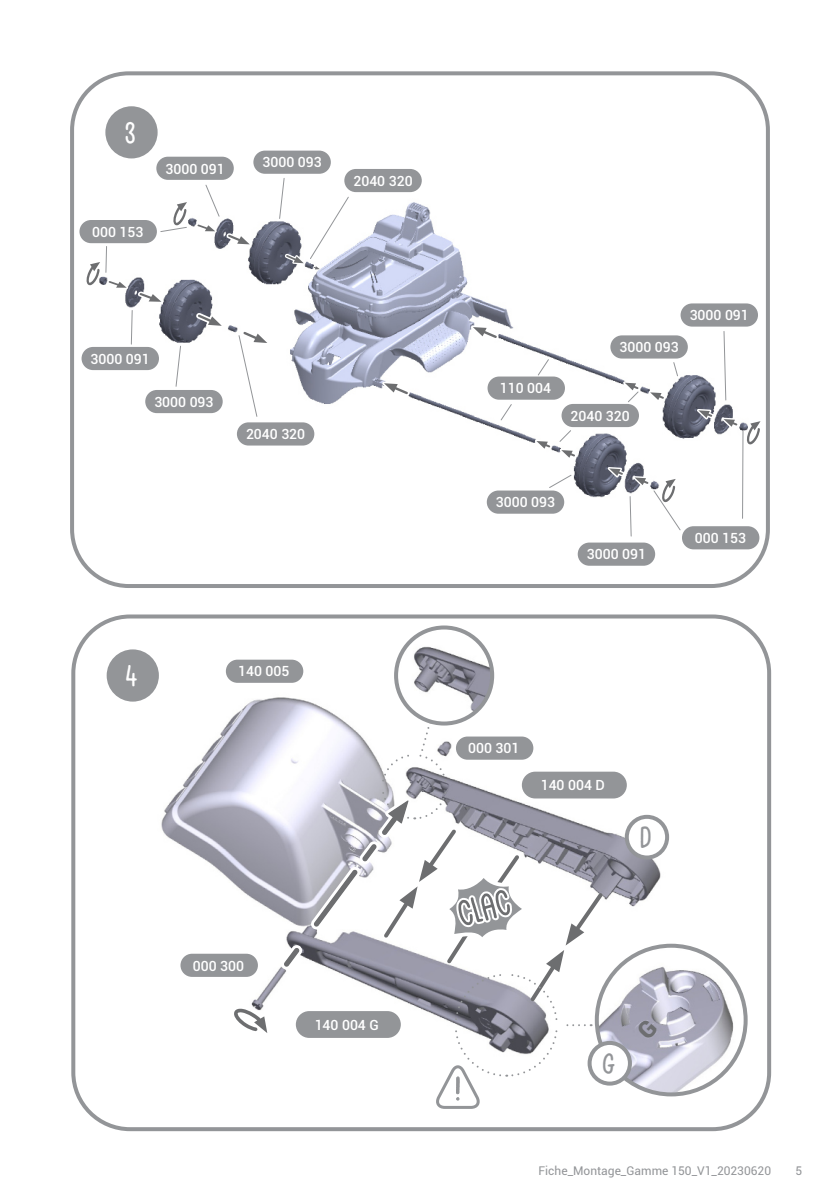
<style>
.page{position:relative;width:840px;height:1191px;background:#fff}
.page>*{position:absolute;margin:0;border:0;box-sizing:border-box;transform-origin:0 0}
.t1{font:28px "Direkteur";color:#fff}
.t2{font:28px "Direkteur";color:#939598}
.t3{font:500 14px "Roboto";color:#fff}
.t4{font:12px "Roboto";color:#939598}
</style>
<div class="page">
<img style="left:91px;top:181px;width:667px;height:330px">
<div style="left:70px;top:71px;width:699px;height:517px;border:4px solid #939598;border-radius:57px"></div>
<div style="left:487px;top:491px;width:76px;height:22px;background:#939598;border-radius:11px"></div>
<div style="left:682px;top:527px;width:76px;height:21px;background:#939598;border-radius:11px"></div>
<div style="left:80px;top:221px;width:76px;height:21px;background:#939598;border-radius:11px"></div>
<div style="left:611px;top:336px;width:75px;height:21px;background:#939598;border-radius:11px"></div>
<div style="left:681px;top:304px;width:75px;height:22px;background:#939598;border-radius:11px"></div>
<div style="left:157px;top:158px;width:76px;height:21px;background:#939598;border-radius:11px"></div>
<div style="left:82px;top:348px;width:76px;height:21px;background:#939598;border-radius:11px"></div>
<div style="left:562px;top:405px;width:75px;height:21px;background:#939598;border-radius:11px"></div>
<div style="left:345px;top:170px;width:75px;height:21px;background:#939598;border-radius:11px"></div>
<div style="left:238px;top:423px;width:75px;height:21px;background:#939598;border-radius:11px"></div>
<div style="left:578px;top:543px;width:76px;height:22px;background:#939598;border-radius:11px"></div>
<div style="left:488px;top:377px;width:75px;height:22px;background:#939598;border-radius:11px"></div>
<div style="left:254px;top:152px;width:76px;height:21px;background:#939598;border-radius:11px"></div>
<div style="left:146px;top:391px;width:76px;height:21px;background:#939598;border-radius:11px"></div>
<div style="left:486px;top:490px;width:78px;height:24px;border:2px solid #939598;border-radius:11px"></div>
<div style="left:681px;top:526px;width:78px;height:23px;border:2px solid #939598;border-radius:11px"></div>
<div style="left:79px;top:220px;width:78px;height:23px;border:2px solid #939598;border-radius:11px"></div>
<div style="left:610px;top:335px;width:77px;height:23px;border:2px solid #939598;border-radius:11px"></div>
<div style="left:680px;top:303px;width:77px;height:23px;border:2px solid #939598;border-radius:11px"></div>
<div style="left:156px;top:157px;width:78px;height:23px;border:2px solid #939598;border-radius:11px"></div>
<div style="left:81px;top:347px;width:78px;height:23px;border:2px solid #939598;border-radius:11px"></div>
<div style="left:561px;top:404px;width:77px;height:23px;border:2px solid #939598;border-radius:11px"></div>
<div style="left:344px;top:169px;width:77px;height:23px;border:2px solid #939598;border-radius:11px"></div>
<div style="left:237px;top:422px;width:77px;height:23px;border:2px solid #939598;border-radius:11px"></div>
<div style="left:577px;top:542px;width:77px;height:24px;border:2px solid #939598;border-radius:11px"></div>
<div style="left:487px;top:376px;width:77px;height:24px;border:2px solid #939598;border-radius:11px"></div>
<div style="left:253px;top:151px;width:77px;height:23px;border:2px solid #939598;border-radius:11px"></div>
<div style="left:145px;top:390px;width:77px;height:23px;border:2px solid #939598;border-radius:11px"></div>
<div style="left:103px;top:104px;width:56px;height:56px;background:#939598;border-radius:50%"></div>
<div style="left:101px;top:102px;width:60px;height:60px;border:4px solid #fff;border-radius:50%"></div>
<img style="left:161px;top:676px;width:534px;height:361px">
<div style="left:71px;top:614px;width:699px;height:517px;border:4px solid #939598;border-radius:57px"></div>
<div style="left:227px;top:660px;width:75px;height:22px;background:#939598;border-radius:11px"></div>
<div style="left:226px;top:659px;width:77px;height:24px;border:2px solid #939598;border-radius:11px"></div>
<div style="left:181px;top:954px;width:76px;height:22px;background:#939598;border-radius:11px"></div>
<div style="left:180px;top:953px;width:78px;height:24px;border:2px solid #939598;border-radius:11px"></div>
<div style="left:105px;top:647px;width:56px;height:56px;background:#939598;border-radius:50%"></div>
<div style="left:103px;top:645px;width:60px;height:60px;border:4px solid #fff;border-radius:50%"></div>
<div style="left:522px;top:772px;width:103px;height:25px;background:#939598;border-radius:12px"></div>
<div style="left:521px;top:771px;width:105px;height:27px;border:2px solid #939598;border-radius:12px"></div>
<div style="left:296px;top:1012px;width:103px;height:25px;background:#939598;border-radius:12px"></div>
<div style="left:296px;top:1011px;width:104px;height:27px;border:2px solid #939598;border-radius:12px"></div>
<svg style="left:234px;top:1008px;width:33px;height:25px"></svg>
<img style="left:596px;top:945px;width:149px;height:149px;border-radius:50%">
<div style="left:594px;top:943px;width:153px;height:153px;border:4px solid #939598;border-radius:50%"></div>
<img style="left:396px;top:627px;width:96px;height:96px;border-radius:50%">
<div style="left:394px;top:625px;width:100px;height:100px;border:4px solid #939598;border-radius:50%"></div>
<div style="left:589px;top:1043px;width:40px;height:40px;background:#fff;border-radius:50%"></div>
<div style="left:587px;top:1041px;width:44px;height:44px;border:4px solid #939598;border-radius:50%"></div>
<svg style="left:280px;top:945px;width:23px;height:24px"></svg>
<svg style="left:311px;top:721px;width:294px;height:388px"></svg>
<div style="left:626px;top:817px;width:40px;height:40px;background:#fff;border-radius:50%"></div>
<div style="left:624px;top:815px;width:44px;height:44px;border:4px solid #939598;border-radius:50%"></div>
<svg style="left:745px;top:421px;width:15px;height:23px"></svg>
<svg style="left:536px;top:358px;width:13px;height:18px"></svg>
<svg style="left:499px;top:403px;width:13px;height:18px"></svg>
<svg style="left:130px;top:309px;width:3px;height:36px"></svg>
<svg style="left:204px;top:184px;width:16px;height:33px"></svg>
<svg style="left:159px;top:202px;width:28px;height:31px"></svg>
<hr style="left:741px;top:431px;width:2px;height:87px;background:#939598">
<svg style="left:548px;top:474px;width:24px;height:15px"></svg>
<svg style="left:672px;top:361px;width:6px;height:16px"></svg>
<svg style="left:558px;top:429px;width:13px;height:14px"></svg>
<svg style="left:722px;top:330px;width:4px;height:71px"></svg>
<svg style="left:175px;top:345px;width:6px;height:42px"></svg>
<svg style="left:382px;top:381px;width:27px;height:15px"></svg>
<svg style="left:196px;top:313px;width:27px;height:14px"></svg>
<svg style="left:238px;top:330px;width:31px;height:87px"></svg>
<svg style="left:226px;top:233px;width:25px;height:13px"></svg>
<svg style="left:196px;top:223px;width:21px;height:9px"></svg>
<svg style="left:138px;top:291px;width:25px;height:12px"></svg>
<svg style="left:86px;top:245px;width:42px;height:44px"></svg>
<svg style="left:470px;top:325px;width:28px;height:15px"></svg>
<svg style="left:534px;top:439px;width:17px;height:11px"></svg>
<svg style="left:622px;top:381px;width:17px;height:22px"></svg>
<svg style="left:559px;top:449px;width:17px;height:10px"></svg>
<svg style="left:648px;top:391px;width:17px;height:10px"></svg>
<svg style="left:696px;top:409px;width:17px;height:10px"></svg>
<svg style="left:278px;top:177px;width:71px;height:93px"></svg>
<svg style="left:607px;top:467px;width:74px;height:70px"></svg>
<svg style="left:721px;top:418px;width:17px;height:10px"></svg>
<svg style="left:635px;top:1018px;width:23px;height:22px"></svg>
<h1 class="t1" style="left:125px;top:121px;width:13px">3</h1>
<p class="t3" style="left:92px;top:226px;width:53px">000 153</p>
<p class="t3" style="left:165px;top:163px;width:61px">3000 091</p>
<p class="t3" style="left:262px;top:157px;width:61px">3000 093</p>
<p class="t3" style="left:353px;top:175px;width:61px">2040 320</p>
<p class="t3" style="left:91px;top:353px;width:61px">3000 091</p>
<p class="t3" style="left:154px;top:396px;width:61px">3000 093</p>
<p class="t3" style="left:246px;top:429px;width:61px">2040 320</p>
<h1 class="t1" style="left:125px;top:664px;width:14px">4</h1>
<p class="t3" style="left:238px;top:666px;width:53px">140 005</p>
<p class="t3" style="left:193px;top:960px;width:53px">000 300</p>
<p class="t3" style="left:314px;top:1019px;width:66px">140 004 G</p>
<p class="t3" style="left:499px;top:383px;width:53px">110 004</p>
<p class="t3" style="left:619px;top:342px;width:61px">3000 093</p>
<p class="t3" style="left:689px;top:310px;width:61px">3000 091</p>
<p class="t3" style="left:570px;top:410px;width:61px">2040 320</p>
<p class="t3" style="left:495px;top:497px;width:61px">3000 093</p>
<p class="t3" style="left:586px;top:549px;width:61px">3000 091</p>
<p class="t3" style="left:694px;top:532px;width:53px">000 153</p>
<p class="t3" style="left:468px;top:743px;width:53px">000 301</p>
<p class="t3" style="left:540px;top:780px;width:66px">140 004 D</p>
<h1 class="t2" style="left:639px;top:826px;width:13px">D</h1>
<h1 class="t2" style="left:601px;top:1052px;width:14px">G</h1>
<p class="t4" style="left:538px;top:1166px;width:234px">Fiche_Montage_Gamme 150_V1_20230620</p>
<p class="t4" style="left:795px;top:1166px;width:8px">5</p>
</div>
